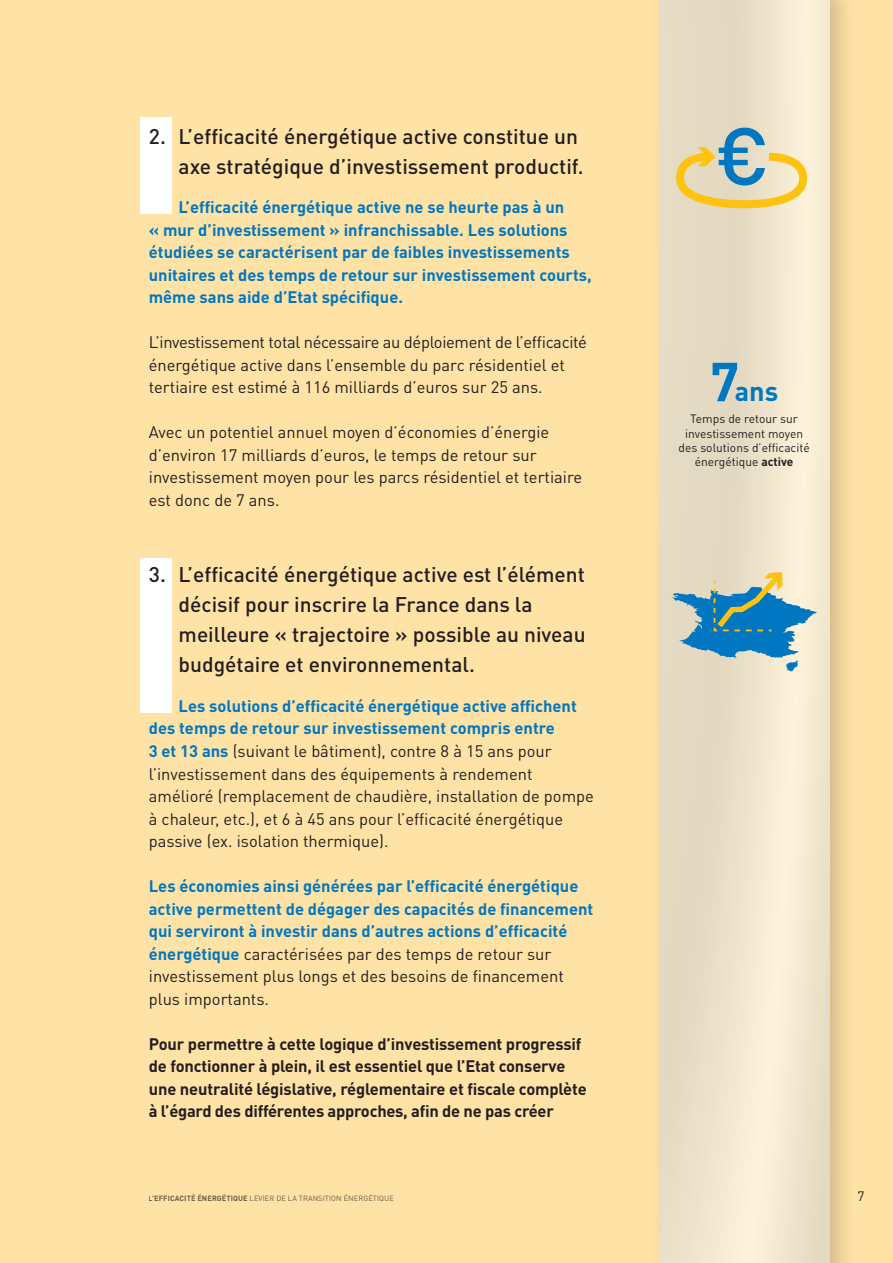
<style>
.page{position:relative;width:893px;height:1263px;background:#ffe2a5}
.page>*{position:absolute;margin:0;border:0;box-sizing:border-box;transform-origin:0 0}
.t1{font:500 79.95px "DINOT";color:#0077c0}
.t2{font:700 27px "DINOT";color:#0077c0}
.t3{font:500 21px/30px "DINOT";color:#231f20;text-align:right}
.t4{font:16.5px/22.5px "DINOT";color:#231f20}
.t5{font:700 16.5px/22.5px "DINOT";color:#0077c0}
.t6{font:700 16.5px/22.5px "DINOT";letter-spacing:-.01em;color:#231f20}
.t7{font:13.5px "DINOT";color:#231f20}
.t8{font:12px/14.4px "DINOT";color:#231f20;text-align:center}
.t9{font:7.5px "DINOT";letter-spacing:.01em;color:#6c6d70}
.s1{font-weight:700;color:#0077c0}
.s2{font-weight:400;color:#231f20}
.s3{font-size:54px}
.s4{font-weight:700}
</style>
<div class="page">
<div style="left:140px;top:117px;width:32px;height:96px;background:#fff"></div>
<div style="left:140px;top:558px;width:32px;height:155px;background:#fff"></div>
<div style="left:649px;top:0;width:208px;height:1263px;background:#231f20;opacity:.35"></div>
<div style="left:659px;top:0;width:170px;height:1263px;background:linear-gradient(to right,#e2d7c0,#f8edd5)"></div>
<svg style="left:676px;top:147px;width:135px;height:65px;background:#eed89e"></svg>
<svg style="left:671px;top:572px;width:146px;height:99px;background:#8db4bd"></svg>
<p class="t3" style="left:149px;top:120px;width:436px">2. L’efficacité énergétique active constitue un axe stratégique d’investissement productif.</p>
<p class="t5" style="left:149px;top:195px;width:444px;text-indent:30px">L’efficacité énergétique active ne se heurte pas à un<br>« mur d’investissement » infranchissable. Les solutions étudiées se caractérisent par de faibles investissements unitaires et des temps de retour sur investissement courts, même sans aide d’Etat spécifique.</p>
<p class="t4" style="left:149px;top:330px;width:440px">L’investissement total nécessaire au déploiement de l’efficacité énergétique active dans l’ensemble du parc résidentiel et tertiaire est estimé à 116 milliards d’euros sur 25 ans.</p>
<p class="t4" style="left:149px;top:420px;width:435px">Avec un potentiel annuel moyen d’économies d’énergie d’environ 17 milliards d’euros, le temps de retour sur investissement moyen pour les parcs résidentiel et tertiaire est donc de 7 ans.</p>
<p class="t3" style="left:179px;top:559px;width:409px;text-align:left;text-indent:-30px">3. L’efficacité énergétique active est l’élément décisif pour inscrire la France dans la meilleure « trajectoire » possible au niveau budgétaire et environnemental.</p>
<p class="t4" style="left:149px;top:694px;width:447px;text-indent:30px"><span class="s1">Les solutions d’efficacité énergétique active affichent des temps de retour sur investissement compris entre<br>3 et 13 ans</span> (suivant le bâtiment), contre 8 à 15 ans pour l’investissement dans des équipements à rendement amélioré (remplacement de chaudière, installation de pompe à chaleur, etc.), et 6 à 45 ans pour l’efficacité énergétique passive (ex. isolation thermique).</p>
<p class="t5" style="left:149px;top:874px;width:446px">Les économies ainsi générées par l’efficacité énergétique active permettent de dégager des capacités de financement qui serviront à investir dans d’autres actions d’efficacité énergétique <span class="s2">caractérisées par des temps de retour sur investissement plus longs et des besoins de financement plus importants.</span></p>
<p class="t6" style="left:149px;top:1032px;width:439px">Pour permettre à cette logique d’investissement progressif de fonctionner à plein, il est essentiel que l’Etat conserve une neutralité législative, réglementaire et fiscale complète à l’égard des différentes approches, afin de ne pas créer</p>
<h1 class="t1" style="left:715px;top:102px;width:56px">€</h1>
<h2 class="t2" style="left:710px;top:373px;width:70px"><span class="s3">7</span>ans</h2>
<p class="t8" style="left:678px;top:411px;width:133px">Temps de retour sur investissement moyen des solutions d’efficacité énergétique <span class="s4">active</span></p>
<p class="t9" style="left:149px;top:1193px;width:247px"><span class="s4">L’efficacité énergétique</span> levier de la transition énergétique</p>
<p class="t7" style="left:858px;top:1187px;width:9px">7</p>
</div>
